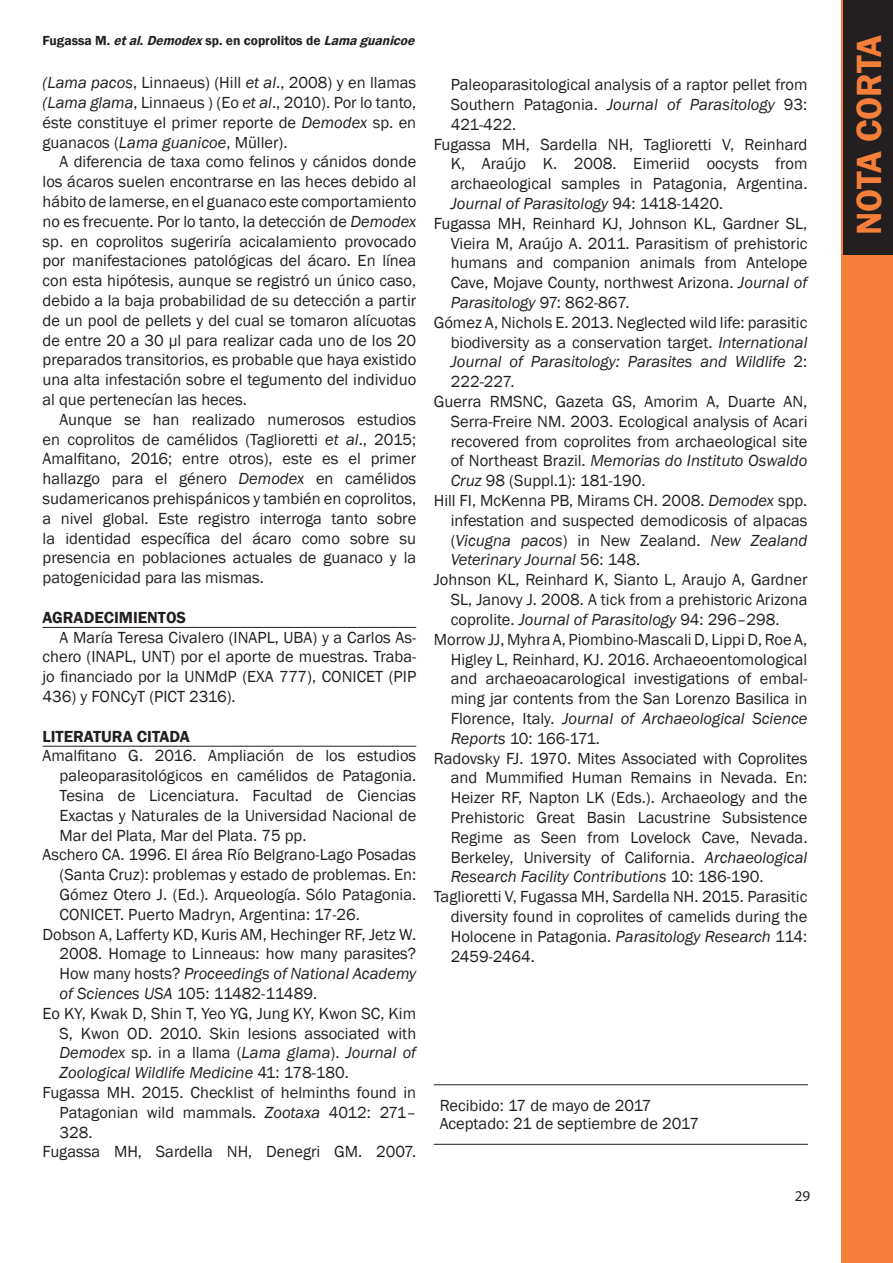
<style>
.page{position:relative;width:893px;height:1263px;background:#fff}
.page>*{position:absolute;margin:0;border:0;box-sizing:border-box;transform-origin:0 0}
.t1{font:600 36px "Franklin Gothic";color:#f47e3a}
.t2{font:16.5px/19.8px "Franklin Gothic";color:#231f20;text-align:justify}
.t3{font:italic 16.5px "Franklin Gothic";color:#231f20}
.t4{font:600 16.5px "Franklin Gothic";color:#231f20}
.t5{font:15px "Myriad Pro";color:#231f20}
.t6{font:600 13.5px "Franklin Gothic";color:#231f20}
.s1{font-style:italic}
.s2{font-style:normal}
</style>
<div class="page">
<div style="left:842px;top:0;width:51px;height:1263px;background:#f47e3a"></div>
<div style="left:843px;top:0;width:50px;height:254px;background:#231f20"></div>
<hr style="left:43px;top:627px;width:373px;height:1px;background:#231f20">
<hr style="left:43px;top:746px;width:373px;height:1px;background:#231f20">
<hr style="left:434px;top:1084px;width:374px;height:1px;background:#231f20">
<hr style="left:434px;top:1144px;width:374px;height:1px;background:#231f20">
<p class="t6" style="left:43px;top:32px;width:377px">Fugassa M. <span class="s1">etal</span>. <span class="s1">Demodex</span>sp. en coprolitos de <span class="s1">Lamaguanicoe</span></p>
<p class="t2" style="left:43px;top:73px;width:375px"><span class="s1">(Lama pacos</span>, Linnaeus) (Hill <span class="s1">et al</span>., 2008) y en llamas <span class="s1">(Lama glama</span>, Linnaeus ) (Eo <span class="s1">et al</span>., 2010). Por lo tanto, éste constituye el primer reporte de <span class="s1">Demodex</span> sp. en guanacos (<span class="s1">Lama guanicoe</span>, Müller).</p>
<p class="t2" style="left:43px;top:152px;width:375px;text-indent:17px">A diferencia de taxa como felinos y cánidos donde los ácaros suelen encontrarse en las heces debido al hábito de lamerse, en el guanaco este comportamiento no es frecuente. Por lo tanto, la detección de <span class="s1">Demodex </span>sp. en coprolitos sugeriría acicalamiento provocado por manifestaciones patológicas del ácaro. En línea con esta hipótesis, aunque se registró un único caso, debido a la baja probabilidad de su detección a partir de un pool de pellets y del cual se tomaron alícuotas de entre 20 a 30 µl para realizar cada uno de los 20 preparados transitorios, es probable que haya existido una alta infestación sobre el tegumento del individuo al que pertenecían las heces.</p>
<p class="t2" style="left:43px;top:410px;width:375px;text-indent:17px">Aunque se han realizado numerosos estudios en coprolitos de camélidos (Taglioretti <span class="s1">et al</span>., 2015; Amalfitano, 2016; entre otros), este es el primer hallazgo para el género <span class="s1">Demodex</span> en camélidos sudamericanos prehispánicos y también en coprolitos, a nivel global. Este registro interroga tanto sobre la identidad específica del ácaro como sobre su presencia en poblaciones actuales de guanaco y la patogenicidad para las mismas.</p>
<p class="t4" style="left:43px;top:607px;width:145px">AGRADECIMIENTOS</p>
<p class="t2" style="left:43px;top:627px;width:375px;text-indent:17px">A María Teresa Civalero (INAPL, UBA) y a Carlos As&shy;chero (INAPL, UNT) por el aporte de muestras. Traba&shy;jo financiado por la UNMdP (EXA 777), CONICET (PIP 436) y FONCyT (PICT 2316).</p>
<p class="t4" style="left:43px;top:726px;width:149px">LITERATURA CITADA</p>
<p class="t2" style="left:43px;top:746px;width:375px">Amalfitano G. 2016. Ampliación de los estudios</p>
<p class="t2" style="left:60px;top:766px;width:358px">paleoparasitológicos en camélidos de Patagonia.</p>
<p class="t2" style="left:60px;top:786px;width:358px">Tesina de Licenciatura. Facultad de Ciencias</p>
<p class="t2" style="left:60px;top:806px;width:358px">Exactas y Naturales de la Universidad Nacional de</p>
<p class="t2" style="left:60px;top:825px;width:248px">Mar del Plata, Mar del Plata. 75 pp.</p>
<p class="t2" style="left:43px;top:845px;width:375px">Aschero CA. 1996. El área Río Belgrano-Lago Posadas</p>
<p class="t2" style="left:60px;top:865px;width:358px">(Santa Cruz): problemas y estado de problemas. En:</p>
<p class="t2" style="left:60px;top:885px;width:358px">Gómez Otero J. (Ed.). Arqueología. Sólo Patagonia.</p>
<p class="t2" style="left:60px;top:905px;width:302px">CONICET. Puerto Madryn, Argentina: 17-26.</p>
<p class="t2" style="left:43px;top:924px;width:375px">Dobson A, Lafferty KD, Kuris AM, Hechinger RF, Jetz W.</p>
<p class="t2" style="left:60px;top:944px;width:358px">2008. Homage to Linneaus: how many parasites?</p>
<p class="t3" style="left:60px;top:963px;width:358px"><span class="s2">How many hosts?</span> Proceedings of National Academy</p>
<p class="t2" style="left:60px;top:984px;width:259px"><span class="s1">of Sciences USA</span> 105: 11482-11489.</p>
<p class="t2" style="left:43px;top:1004px;width:375px">Eo KY, Kwak D, Shin T, Yeo YG, Jung KY, Kwon SC, Kim</p>
<p class="t2" style="left:60px;top:1023px;width:358px">S, Kwon OD. 2010. Skin lesions associated with</p>
<p class="t3" style="left:60px;top:1042px;width:358px">Demodex <span class="s2">sp. in a llama (</span>Lama glama<span class="s2">).</span> Journal of</p>
<p class="t3" style="left:60px;top:1062px;width:291px">Zoological Wildlife Medicine <span class="s2">41: 178-180.</span></p>
<p class="t2" style="left:43px;top:1083px;width:375px">Fugassa MH. 2015. Checklist of helminths found in</p>
<p class="t2" style="left:60px;top:1103px;width:358px">Patagonian wild mammals. <span class="s1">Zootaxa</span> 4012: 271–</p>
<p class="t2" style="left:60px;top:1122px;width:35px">328.</p>
<p class="t2" style="left:43px;top:1142px;width:375px">Fugassa MH, Sardella NH, Denegri GM. 2007.</p>
<p class="t2" style="left:451px;top:75px;width:358px">Paleoparasitological analysis of a raptor pellet from</p>
<p class="t2" style="left:451px;top:95px;width:358px">Southern Patagonia. <span class="s1">Journal of Parasitology</span> 93:</p>
<p class="t2" style="left:451px;top:115px;width:67px">421-422.</p>
<p class="t2" style="left:434px;top:135px;width:375px">Fugassa MH, Sardella NH, Taglioretti V, Reinhard</p>
<p class="t2" style="left:451px;top:154px;width:358px">K, Araújo K. 2008. Eimeriid oocysts from</p>
<p class="t2" style="left:451px;top:174px;width:358px">archaeological samples in Patagonia, Argentina.</p>
<p class="t3" style="left:451px;top:193px;width:274px">Journal of Parasitology <span class="s2">94: 1418-1420.</span></p>
<p class="t2" style="left:434px;top:214px;width:375px">Fugassa MH, Reinhard KJ, Johnson KL, Gardner SL,</p>
<p class="t2" style="left:451px;top:234px;width:358px">Vieira M, Araújo A. 2011. Parasitism of prehistoric</p>
<p class="t2" style="left:451px;top:253px;width:358px">humans and companion animals from Antelope</p>
<p class="t2" style="left:451px;top:273px;width:358px">Cave, Mojave County, northwest Arizona. <span class="s1">Journal of</span></p>
<p class="t3" style="left:451px;top:292px;width:180px">Parasitology <span class="s2">97: 862-867.</span></p>
<p class="t2" style="left:434px;top:313px;width:375px">Gómez A, Nichols E. 2013. Neglected wild life: parasitic</p>
<p class="t2" style="left:451px;top:333px;width:358px">biodiversity as a conservation target. <span class="s1">International</span></p>
<p class="t3" style="left:451px;top:352px;width:358px">Journal of Parasitology: Parasites and Wildlife <span class="s2">2:</span></p>
<p class="t2" style="left:451px;top:372px;width:65px">222-227.</p>
<p class="t2" style="left:434px;top:392px;width:375px">Guerra RMSNC, Gazeta GS, Amorim A, Duarte AN,</p>
<p class="t2" style="left:451px;top:412px;width:358px">Serra-Freire NM. 2003. Ecological analysis of Acari</p>
<p class="t2" style="left:451px;top:432px;width:358px">recovered from coprolites from archaeological site</p>
<p class="t3" style="left:451px;top:451px;width:358px"><span class="s2">of Northeast Brazil.</span> Memorias do Instituto Oswaldo</p>
<p class="t2" style="left:451px;top:471px;width:196px"><span class="s1">Cruz</span> 98 (Suppl.1): 181-190.</p>
<p class="t2" style="left:434px;top:491px;width:375px">Hill FI, McKenna PB, Mirams CH. 2008. <span class="s1">Demodex</span> spp.</p>
<p class="t2" style="left:451px;top:511px;width:358px">infestation and suspected demodicosis of alpacas</p>
<p class="t3" style="left:451px;top:530px;width:358px"><span class="s2">(</span>Vicugna pacos<span class="s2">) in New Zealand.</span> New Zealand</p>
<p class="t3" style="left:451px;top:550px;width:191px">Veterinary Journal <span class="s2">56: 148.</span></p>
<p class="t2" style="left:434px;top:570px;width:375px">Johnson KL, Reinhard K, Sianto L, Araujo A, Gardner</p>
<p class="t2" style="left:451px;top:590px;width:358px">SL, Janovy J. 2008. A tick from a prehistoric Arizona</p>
<p class="t2" style="left:451px;top:610px;width:330px">coprolite. <span class="s1">Journal of Parasitology</span> 94: 296–298.</p>
<p class="t2" style="left:434px;top:630px;width:375px">Morrow JJ, Myhra A, Piombino-Mascali D, Lippi D, Roe A,</p>
<p class="t2" style="left:451px;top:649px;width:358px">Higley L, Reinhard, KJ. 2016. Archaeoentomological</p>
<p class="t2" style="left:451px;top:669px;width:358px">and archaeoacarological investigations of embal-</p>
<p class="t2" style="left:451px;top:689px;width:358px">ming jar contents from the San Lorenzo Basilica in</p>
<p class="t3" style="left:451px;top:708px;width:358px"><span class="s2">Florence, Italy.</span> Journal of Archaeological Science</p>
<p class="t2" style="left:451px;top:729px;width:151px"><span class="s1">Reports</span> 10: 166-171.</p>
<p class="t2" style="left:434px;top:748px;width:375px">Radovsky FJ. 1970. Mites Associated with Coprolites</p>
<p class="t2" style="left:451px;top:768px;width:358px">and Mummified Human Remains in Nevada. En:</p>
<p class="t2" style="left:451px;top:788px;width:358px">Heizer RF, Napton LK (Eds.). Archaeology and the</p>
<p class="t2" style="left:451px;top:808px;width:358px">Prehistoric Great Basin Lacustrine Subsistence</p>
<p class="t2" style="left:451px;top:828px;width:358px">Regime as Seen from Lovelock Cave, Nevada.</p>
<p class="t2" style="left:451px;top:847px;width:358px">Berkeley, University of California. <span class="s1">Archaeological</span></p>
<p class="t3" style="left:451px;top:866px;width:315px">Research Facility Contributions <span class="s2">10: 186-190.</span></p>
<p class="t2" style="left:434px;top:887px;width:375px">Taglioretti V, Fugassa MH, Sardella NH. 2015. Parasitic</p>
<p class="t2" style="left:451px;top:907px;width:358px">diversity found in coprolites of camelids during the</p>
<p class="t2" style="left:451px;top:927px;width:358px">Holocene in Patagonia. <span class="s1">Parasitology Research</span> 114:</p>
<p class="t2" style="left:451px;top:946px;width:86px">2459-2464.</p>
<p class="t2" style="left:440px;top:1097px;width:261px;line-height:18px">Recibido: 17 de mayo de 2017<br>Aceptado: 21 de septiembre de 2017</p>
<p class="t5" style="left:795px;top:1187px;width:17px">29</p>
<h1 class="t1" style="left:847px;top:235px;width:202px;rotate:-90deg">NOTA CORTA</h1>
<h1 class="t1" style="left:846px;top:234px;width:162px;rotate:-90deg">AR ICULO</h1>
</div>
